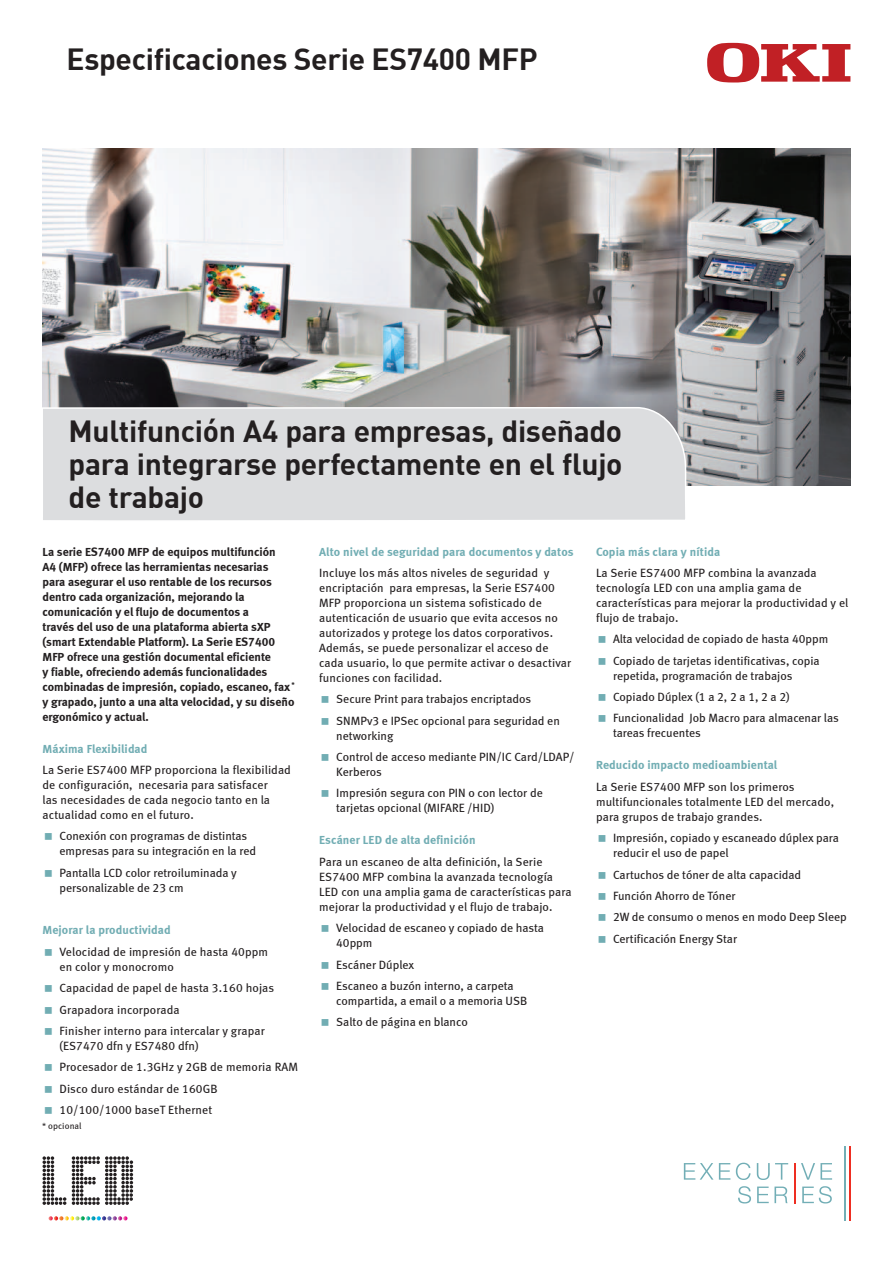
<style>
.page{position:relative;width:893px;height:1263px;background:#fff}
.page>*{position:absolute;margin:0;border:0;box-sizing:border-box;transform-origin:0 0}
.t1{font:700 30px/33px "DIN";letter-spacing:-.01em;color:#231f20;text-align:justify}
.t2{font:12px/15px "Meta Book LF";color:#231f20}
.t3{font:12px/15px "Meta Bold LF";color:#231f20}
.t4{font:12px "Meta Bold LF";letter-spacing:.01em;color:#71adb3}
.t5{font:9px "Meta Book LF";letter-spacing:.01em;color:#231f20}
</style>
<div class="page">
<img style="left:43px;top:149px;width:807px;height:337px">
<div style="left:42px;top:406px;width:646px;height:115px;background:#dcdddf"></div>
<svg style="left:707px;top:43px;width:143px;height:40px"></svg>
<svg style="left:43px;top:1156px;width:23px;height:49px"></svg>
<svg style="left:72px;top:1156px;width:61px;height:49px"></svg>
<svg style="left:49px;top:1216px;width:79px;height:4px"></svg>
<svg style="left:684px;top:1163px;width:29px;height:16px"></svg>
<svg style="left:719px;top:1163px;width:11px;height:16px"></svg>
<svg style="left:736px;top:1163px;width:15px;height:17px"></svg>
<svg style="left:757px;top:1163px;width:31px;height:17px"></svg>
<svg style="left:801px;top:1163px;width:31px;height:16px"></svg>
<svg style="left:738px;top:1186px;width:13px;height:17px"></svg>
<svg style="left:757px;top:1186px;width:31px;height:17px"></svg>
<svg style="left:802px;top:1186px;width:30px;height:17px"></svg>
<hr style="left:794px;top:1163px;width:1px;height:40px;background:#ee2e22">
<hr style="left:844px;top:1146px;width:1px;height:74px;background:#72aeb6">
<hr style="left:849px;top:1146px;width:1px;height:74px;background:#ee2e22">
<h1 class="t1" style="left:66px;top:41px;width:473px">Especificaciones Serie ES7400 MFP</h1>
<h1 class="t1" style="left:69px;top:413px;width:556px">Multifunción A4 para empresas, diseñado para integrarse perfectamente en el flujo de trabajo</h1>
<p class="t3" style="left:43px;top:544px;width:254px">La serie ES7400 MFP de equipos multifunción<br>A4 (MFP) ofrece las herramientas necesarias<br>para asegurar el uso rentable de los recursos dentro cada organización, mejorando la comunicación y el flujo de documentos a<br>través del uso de una plataforma abierta sXP (smart Extendable Platform). La Serie ES7400<br>MFP ofrece una gestión documental eficiente<br>y fiable, ofreciendo además funcionalidades combinadas de impresión, copiado, escaneo, fax <sup>* </sup>y grapado, junto a una alta velocidad, y su diseño ergonómico y actual.</p>
<p class="t4" style="left:43px;top:741px;width:106px">Máxima Flexibilidad</p>
<p class="t2" style="left:43px;top:762px;width:250px">La Serie ES7400 MFP proporciona la flexibilidad de configuración, necesaria para satisfacer<br>las necesidades de cada negocio tanto en la actualidad como en el futuro.</p>
<p class="t2" style="left:60px;top:828px;width:198px">Conexión con programas de distintas empresas para su integración en la red</p>
<p class="t2" style="left:60px;top:865px;width:179px">Pantalla LCD color retroiluminada y personalizable de 23 cm</p>
<p class="t4" style="left:43px;top:923px;width:130px">Mejorar la productividad</p>
<p class="t2" style="left:60px;top:944px;width:210px">Velocidad de impresión de hasta 40ppm en color y monocromo</p>
<p class="t2" style="left:60px;top:977px;width:216px;line-height:21.5px">Capacidad de papel de hasta 3.160 hojas<br>Grapadora incorporada<br>Finisher interno para intercalar y grapar</p>
<p class="t2" style="left:60px;top:1035px;width:240px;line-height:21.5px">(ES7470 dfn y ES7480 dfn)<br>Procesador de 1.3GHz y 2GB de memoria RAM<br>Disco duro estándar de 160GB<br>10/100/1000 baseT Ethernet</p>
<p class="t5" style="left:42px;top:1121px;width:41px">* opcional</p>
<p class="t4" style="left:319px;top:544px;width:256px">Alto nivel de seguridad para documentos y datos</p>
<p class="t2" style="left:319px;top:565px;width:253px">Incluye los más altos niveles de seguridad y encriptación para empresas, la Serie ES7400<br>MFP proporciona un sistema sofisticado de autenticación de usuario que evita accesos no autorizados y protege los datos corporativos.<br>Además, se puede personalizar el acceso de cada usuario, lo que permite activar o desactivar funciones con facilidad.</p>
<p class="t2" style="left:336px;top:688px;width:225px;line-height:21.5px">Secure Print para trabajos encriptados<br>SNMPv3 e IPSec opcional para seguridad en</p>
<p class="t2" style="left:336px;top:725px;width:240px;line-height:21.3px">networking<br>Control de acceso mediante PIN/IC Card/LDAP/</p>
<p class="t2" style="left:336px;top:761px;width:208px;line-height:21.5px">Kerberos<br>Impresión segura con PIN o con lector de</p>
<p class="t2" style="left:336px;top:801px;width:160px">tarjetas opcional (MIFARE /HID)</p>
<p class="t4" style="left:319px;top:833px;width:158px">Escáner LED de alta definición</p>
<p class="t2" style="left:319px;top:854px;width:254px">Para un escaneo de alta definición, la Serie ES7400 MFP combina la avanzada tecnología LED con una amplia gama de características para mejorar la productividad y el flujo de trabajo.</p>
<p class="t2" style="left:336px;top:920px;width:209px">Velocidad de escaneo y copiado de hasta<br>40ppm</p>
<p class="t2" style="left:336px;top:953px;width:179px;line-height:21.5px">Escáner Dúplex<br>Escaneo a buzón interno, a carpeta</p>
<p class="t2" style="left:336px;top:990px;width:192px;line-height:21.3px">compartida, a email o a memoria USB<br>Salto de página en blanco</p>
<p class="t4" style="left:596px;top:544px;width:126px">Copia más clara y nítida</p>
<p class="t2" style="left:596px;top:565px;width:254px">La Serie ES7400 MFP combina la avanzada tecnología LED con una amplia gama de características para mejorar la productividad y el flujo de trabajo.</p>
<p class="t2" style="left:613px;top:628px;width:217px;line-height:21.5px">Alta velocidad de copiado de hasta 40ppm<br>Copiado de tarjetas identificativas, copia</p>
<p class="t2" style="left:613px;top:665px;width:227px;line-height:21.5px">repetida, programación de trabajos<br>Copiado Dúplex (1 a 2, 2 a 1, 2 a 2)<br>Funcionalidad Job Macro para almacenar las</p>
<p class="t2" style="left:613px;top:726px;width:89px">tareas frecuentes</p>
<p class="t4" style="left:596px;top:758px;width:183px">Reducido impacto medioambiental</p>
<p class="t2" style="left:596px;top:779px;width:240px">La Serie ES7400 MFP son los primeros multifuncionales totalmente LED del mercado, para grupos de trabajo grandes.</p>
<p class="t2" style="left:613px;top:830px;width:228px">Impresión, copiado y escaneado dúplex para reducir el uso de papel</p>
<p class="t2" style="left:613px;top:863px;width:235px;line-height:21.5px">Cartuchos de tóner de alta capacidad<br>Función Ahorro de Tóner<br>2W de consumo o menos en modo Deep Sleep<br>Certificación Energy Star</p>
</div>
